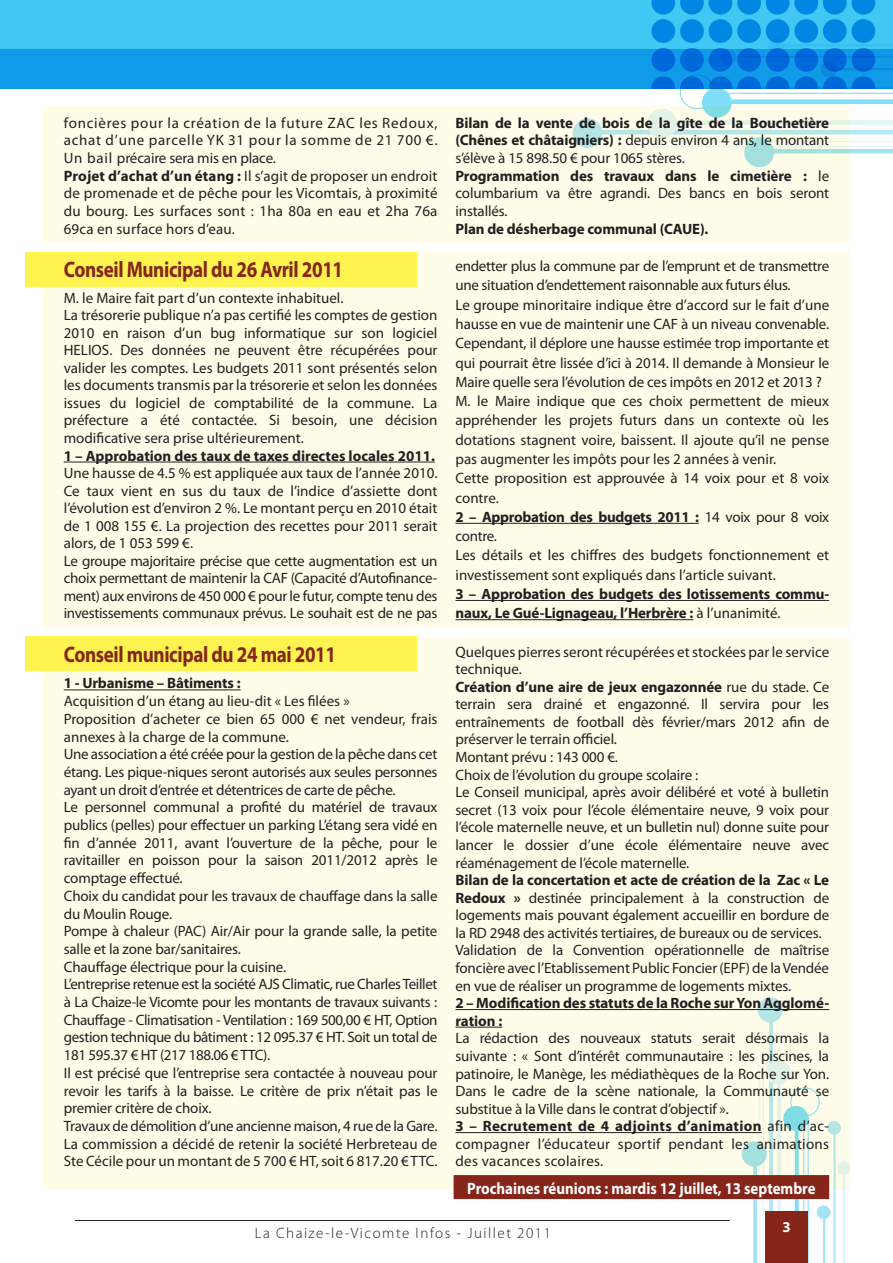
<style>
.page{position:relative;width:893px;height:1263px;background:#fff}
.page>*{position:absolute;margin:0;border:0;box-sizing:border-box;transform-origin:0 0}
.t1{font:700 22.5px "Myriad Pro";letter-spacing:-.02em;color:#86251a;scale:.85 1}
.t2{font:700 16.5px "Myriad Pro";color:#fff;scale:.9 1}
.t3{font:15px/17.5px "Myriad Pro";letter-spacing:-.01em;color:#231f20}
.t4{font:15px/17.7px "Myriad Pro";letter-spacing:.01em;color:#231f20}
.t5{font:700 15px/19.2px "Myriad Pro";letter-spacing:-.01em;color:#231f20}
.t6{font:300 15px "Myriad Pro";letter-spacing:.1em;color:#231f20}
.t7{font:700 15px "Myriad Pro";color:#fff}
.s1{font-weight:700}
.s2{font-weight:400}
</style>
<div class="page">
<div style="left:0;top:0;width:893px;height:88px;background:#40c7f4"></div>
<div style="left:0;top:49px;width:893px;height:39px;background:#109be9"></div>
<div style="left:766px;top:19px;width:23px;height:24px;background:#0087e4;border-radius:50%"></div>
<div style="left:794px;top:19px;width:24px;height:24px;background:#0087e4;border-radius:50%"></div>
<div style="left:823px;top:19px;width:24px;height:24px;background:#0087e4;border-radius:50%"></div>
<div style="left:852px;top:19px;width:23px;height:24px;background:#0087e4;border-radius:50%"></div>
<div style="left:651px;top:19px;width:24px;height:24px;background:#0087e4;border-radius:50%"></div>
<div style="left:680px;top:19px;width:24px;height:24px;background:#0087e4;border-radius:50%"></div>
<div style="left:709px;top:19px;width:23px;height:24px;background:#0087e4;border-radius:50%"></div>
<svg style="left:651px;top:0;width:224px;height:15px"></svg>
<div style="left:737px;top:19px;width:24px;height:24px;background:#0087e4;border-radius:50%"></div>
<svg style="left:572px;top:38px;width:321px;height:116px"></svg>
<svg style="left:742px;top:1189px;width:108px;height:74px"></svg>
<hr style="left:75px;top:1220px;width:655px;height:1px;background:#231f20">
<div style="left:765px;top:1212px;width:43px;height:51px;background:#86251a"></div>
<div style="left:43px;top:252px;width:807px;height:376px;background:#fffde9"></div>
<div style="left:43px;top:637px;width:807px;height:552px;background:#fffde9"></div>
<div style="left:454px;top:1175px;width:375px;height:24px;background:#86251a"></div>
<div style="left:26px;top:252px;width:391px;height:34px;background:#fff34f"></div>
<div style="left:26px;top:637px;width:391px;height:34px;background:#fff34f"></div>
<hr style="left:64px;top:462px;width:371px;height:1px;background:#231f20">
<hr style="left:455px;top:523px;width:244px;height:1px;background:#231f20">
<hr style="left:455px;top:600px;width:374px;height:1px;background:#231f20">
<hr style="left:455px;top:619px;width:238px;height:1px;background:#231f20">
<hr style="left:64px;top:689px;width:177px;height:1px;background:#231f20">
<hr style="left:455px;top:1009px;width:374px;height:1px;background:#231f20">
<hr style="left:455px;top:1027px;width:47px;height:1px;background:#231f20">
<hr style="left:455px;top:1132px;width:307px;height:1px;background:#231f20">
<div style="left:43px;top:106px;width:807px;height:136px;background:#fffde9"></div>
<p class="t4" style="left:64px;top:113px;width:375px">foncières pour la création de la future ZAC les Redoux, achat d’une parcelle YK 31 pour la somme de 21 700 €.<br>Un bail précaire sera mis en place.<br><span class="s1">Projet d’achat d’un étang :</span> Il s’agit de proposer un endroit de promenade et de pêche pour les Vicomtais, à proximité du bourg. Les surfaces sont : 1ha 80a en eau et 2ha 76a 69ca en surface hors d’eau.</p>
<p class="t3" style="left:455px;top:113px;width:375px"><span class="s1">Bilan de la vente de bois de la gîte de la Bouchetière (Chênes et châtaigniers) :</span> depuis environ 4 ans, le montant s’élève à 15 898.50 € pour 1065 stères.<br><span class="s1">Programmation des travaux dans le cimetière :</span> le columbarium va être agrandi. Des bancs en bois seront installés.</p>
<p class="t5" style="left:455px;top:219px;width:254px">Plan de désherbage communal (CAUE).</p>
<h1 class="t1" style="left:64px;top:255px;width:330px">Conseil Municipal du 26 Avril 2011</h1>
<p class="t3" style="left:64px;top:289px;width:375px">M. le Maire fait part d’un contexte inhabituel.<br>La trésorerie publique n’a pas certifié les comptes de gestion 2010 en raison d’un bug informatique sur son logiciel HELIOS. Des données ne peuvent être récupérées pour valider les comptes. Les budgets 2011 sont présentés selon les documents transmis par la trésorerie et selon les données issues du logiciel de comptabilité de la commune. La préfecture a été contactée. Si besoin, une décision modificative sera prise ultérieurement.</p>
<p class="t5" style="left:64px;top:445px;width:373px">1 – Approbation des taux de taxes directes locales 2011.</p>
<p class="t3" style="left:64px;top:464px;width:375px">Une hausse de 4.5 % est appliquée aux taux de l’année 2010.<br>Ce taux vient en sus du taux de l’indice d’assiette dont l’évolution est d’environ 2 %. Le montant perçu en 2010 était de 1 008 155 €. La projection des recettes pour 2011 serait alors, de 1 053 599 €.<br>Le groupe majoritaire précise que cette augmentation est un choix permettant de maintenir la CAF (Capacité d’Autofinance&shy;ment) aux environs de 450 000 € pour le futur, compte tenu des investissements communaux prévus. Le souhait est de ne pas</p>
<h1 class="t1" style="left:64px;top:640px;width:322px">Conseil municipal du 24 mai 2011</h1>
<p class="t5" style="left:64px;top:673px;width:178px">1 - Urbanisme – Bâtiments :</p>
<p class="t3" style="left:64px;top:692px;width:375px">Acquisition d’un étang au lieu-dit « Les filées »<br>Proposition d’acheter ce bien 65 000 € net vendeur, frais annexes à la charge de la commune.<br>Une association a été créée pour la gestion de la pêche dans cet étang. Les pique-niques seront autorisés aux seules personnes ayant un droit d’entrée et détentrices de carte de pêche.<br>Le personnel communal a profité du matériel de travaux publics (pelles) pour effectuer un parking L’étang sera vidé en fin d’année 2011, avant l’ouverture de la pêche, pour le ravitailler en poisson pour la saison 2011/2012 après le comptage effectué.<br>Choix du candidat pour les travaux de chauffage dans la salle du Moulin Rouge.<br>Pompe à chaleur (PAC) Air/Air pour la grande salle, la petite salle et la zone bar/sanitaires.<br>Chauffage électrique pour la cuisine.<br>L’entreprise retenue est la société AJS Climatic, rue Charles Teillet à La Chaize-le Vicomte pour les montants de travaux suivants :<br>Chauffage - Climatisation - Ventilation : 169 500,00 € HT, Option gestion technique du bâtiment : 12 095.37 € HT. Soit un total de 181 595.37 € HT (217 188.06 € TTC).<br>Il est précisé que l’entreprise sera contactée à nouveau pour revoir les tarifs à la baisse. Le critère de prix n’était pas le premier critère de choix.<br>Travaux de démolition d’une ancienne maison, 4 rue de la Gare.<br>La commission a décidé de retenir la société Herbreteau de Ste Cécile pour un montant de 5 700 € HT, soit 6 817.20 € TTC.</p>
<p class="t3" style="left:455px;top:256px;width:375px;line-height:19.2px">endetter plus la commune par de l’emprunt et de transmettre une situation d’endettement raisonnable aux futurs élus.<br>Le groupe minoritaire indique être d’accord sur le fait d’une hausse en vue de maintenir une CAF à un niveau convenable.<br>Cependant, il déplore une hausse estimée trop importante et qui pourrait être lissée d’ici à 2014. Il demande à Monsieur le Maire quelle sera l’évolution de ces impôts en 2012 et 2013 ?<br>M. le Maire indique que ces choix permettent de mieux appréhender les projets futurs dans un contexte où les dotations stagnent voire, baissent. Il ajoute qu’il ne pense pas augmenter les impôts pour les 2 années à venir.<br>Cette proposition est approuvée à 14 voix pour et 8 voix contre.<br><span class="s1">2 – Approbation des budgets 2011 :</span> 14 voix pour 8 voix contre.<br>Les détails et les chiffres des budgets fonctionnement et investissement sont expliqués dans l’article suivant.</p>
<p class="t5" style="left:455px;top:584px;width:375px">3 – Approbation des budgets des lotissements commu&shy;naux, Le Gué-Lignageau, l’Herbrère : <span class="s2">à l’unanimité.</span></p>
<p class="t3" style="left:455px;top:642px;width:375px">Quelques pierres seront récupérées et stockées par le service technique.<br><span class="s1">Création d’une aire de jeux engazonnée</span> rue du stade. Ce terrain sera drainé et engazonné. Il servira pour les entraînements de football dès février/mars 2012 afin de préserver le terrain officiel.<br>Montant prévu : 143 000 €.<br>Choix de l’évolution du groupe scolaire :<br>Le Conseil municipal, après avoir délibéré et voté à bulletin secret (13 voix pour l’école élémentaire neuve, 9 voix pour l’école maternelle neuve, et un bulletin nul) donne suite pour lancer le dossier d’une école élémentaire neuve avec réaménagement de l’école maternelle.</p>
<p class="t3" style="left:455px;top:871px;width:375px"><span class="s1">Bilan de la concertation et acte de création de la Zac « Le Redoux »</span> destinée principalement à la construction de logements mais pouvant également accueillir en bordure de la RD 2948 des activités tertiaires, de bureaux ou de services.<br>Validation de la Convention opérationnelle de maîtrise foncière avec l’Etablissement Public Foncier (EPF) de la Vendée en vue de réaliser un programme de logements mixtes.</p>
<p class="t5" style="left:455px;top:994px;width:375px;line-height:17.5px">2 – Modification des statuts de la Roche sur Yon Agglomé&shy;ration :</p>
<p class="t3" style="left:455px;top:1029px;width:375px">La rédaction des nouveaux statuts serait désormais la suivante : « Sont d’intérêt communautaire : les piscines, la patinoire, le Manège, les médiathèques de la Roche sur Yon.<br>Dans le cadre de la scène nationale, la Communauté se substitue à la Ville dans le contrat d’objectif ».<br><span class="s1">3 – Recrutement de 4 adjoints d’animation</span> afin d’ac&shy;compagner l’éducateur sportif pendant les animations des vacances scolaires.</p>
<p class="t2" style="left:467px;top:1178px;width:389px">Prochaines réunions : mardis 12 juillet, 13 septembre</p>
<p class="t6" style="left:255px;top:1225px;width:298px">La Chaize-le-Vicomte Infos - Juillet 2011</p>
<p class="t7" style="left:782px;top:1217px;width:10px">3</p>
</div>
